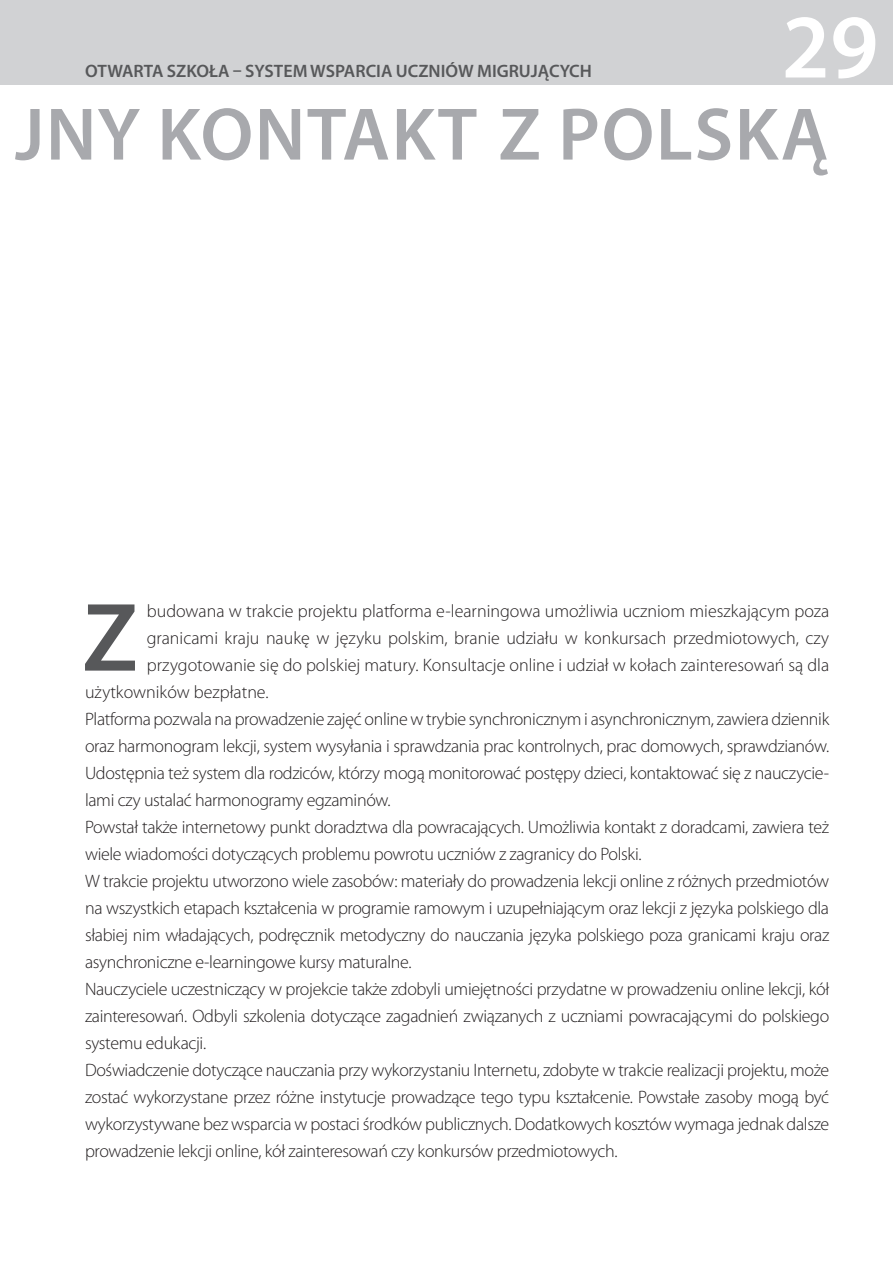
<style>
.page{position:relative;width:893px;height:1263px;background:#fff}
.page>*{position:absolute;margin:0;border:0;box-sizing:border-box;transform-origin:0 0}
.t1{font:600 98.1px "Myriad Pro";color:#57585a}
.t2{font:600 91.35px "Myriad Pro";color:#fff}
.t3{font:600 75px "Myriad Pro";color:#a8a9ad}
.t4{font:300 18px "Myriad Pro";letter-spacing:-.02em;color:#231f20}
.t5{font:300 18px "Myriad Pro";color:#231f20}
.t6{font:600 18px "Myriad Pro";color:#57585a}
</style>
<div class="page">
<div style="left:0;top:0;width:893px;height:85px;background:#d1d2d4"></div>
<p class="t6" style="left:85px;top:60px;width:15px">OTWARTA</p>
<p class="t6" style="left:167px;top:60px;width:90px">SZKOŁA –SYSTEM</p>
<p class="t6" style="left:310px;top:60px;width:5px">WSPAR</p>
<p class="t6" style="left:366px;top:60px;width:123px">CIA UCZNIÓW MIGR</p>
<p class="t6" style="left:519px;top:60px;width:75px">UJĄCYCH</p>
<h2 class="t2" style="left:782px;top:-11px;width:98px">29</h2>
<h3 class="t3" style="left:15px;top:87px;width:43px">JNY</h3>
<h3 class="t3" style="left:157px;top:87px;width:46px">KONTAKT</h3>
<h3 class="t3" style="left:499px;top:87px;width:148px">Z POLSK</h3>
<h3 class="t3" style="left:781px;top:87px;width:49px">Ą</h3>
<h1 class="t1" style="left:82px;top:575px;width:51px">Z</h1>
<p class="t5" style="left:147px;top:601px;width:684px">budowana w trakcie projektu platforma e-learningowa umożliwia uczniom mieszkającym poza</p>
<p class="t5" style="left:147px;top:628px;width:684px">granicami kraju naukę w języku polskim, branie udziału w konkursach przedmiotowych, czy</p>
<p class="t5" style="left:147px;top:655px;width:684px">przygotowanie się do polskiej matury. Konsultacje online i udział w kołach zainteresowań są dla</p>
<p class="t5" style="left:85px;top:682px;width:185px">użytkowników bezpłatne.</p>
<p class="t4" style="left:85px;top:709px;width:746px">Platforma pozwala na prowadzenie zajęć online w trybie synchronicznym i asynchronicznym, zawiera dziennik</p>
<p class="t4" style="left:85px;top:736px;width:746px">oraz harmonogram lekcji, system wysyłania i sprawdzania prac kontrolnych, prac domowych, sprawdzianów.</p>
<p class="t4" style="left:85px;top:763px;width:746px">Udostępnia też system dla rodziców, którzy mogą monitorować postępy dzieci, kontaktować się z nauczycie-</p>
<p class="t4" style="left:85px;top:790px;width:307px">lami czy ustalać harmonogramy egzaminów.</p>
<p class="t4" style="left:85px;top:817px;width:746px">Powstał także internetowy punkt doradztwa dla powracających. Umożliwia kontakt z doradcami, zawiera też</p>
<p class="t4" style="left:85px;top:844px;width:558px">wiele wiadomości dotyczących problemu powrotu uczniów z zagranicy do Polski.</p>
<p class="t4" style="left:85px;top:871px;width:746px">W trakcie projektu utworzono wiele zasobów: materiały do prowadzenia lekcji online z różnych przedmiotów</p>
<p class="t4" style="left:85px;top:898px;width:746px">na wszystkich etapach kształcenia w programie ramowym i uzupełniającym oraz lekcji z języka polskiego dla</p>
<p class="t4" style="left:85px;top:925px;width:746px">słabiej nim władających, podręcznik metodyczny do nauczania języka polskiego poza granicami kraju oraz</p>
<p class="t4" style="left:85px;top:952px;width:328px">asynchroniczne e-learningowe kursy maturalne.</p>
<p class="t4" style="left:85px;top:979px;width:746px">Nauczyciele uczestniczący w projekcie także zdobyli umiejętności przydatne w prowadzeniu online lekcji, kół</p>
<p class="t4" style="left:85px;top:1006px;width:746px">zainteresowań. Odbyli szkolenia dotyczące zagadnień związanych z uczniami powracającymi do polskiego</p>
<p class="t4" style="left:85px;top:1033px;width:123px">systemu edukacji.</p>
<p class="t4" style="left:85px;top:1060px;width:746px">Doświadczenie dotyczące nauczania przy wykorzystaniu Internetu, zdobyte w trakcie realizacji projektu, może</p>
<p class="t4" style="left:85px;top:1087px;width:746px">zostać wykorzystane przez różne instytucje prowadzące tego typu kształcenie. Powstałe zasoby mogą być</p>
<p class="t4" style="left:85px;top:1114px;width:746px">wykorzystywane bez wsparcia w postaci środków publicznych. Dodatkowych kosztów wymaga jednak dalsze</p>
<p class="t4" style="left:85px;top:1141px;width:534px">prowadzenie lekcji online, kół zainteresowań czy konkursów przedmiotowych.</p>
</div>
